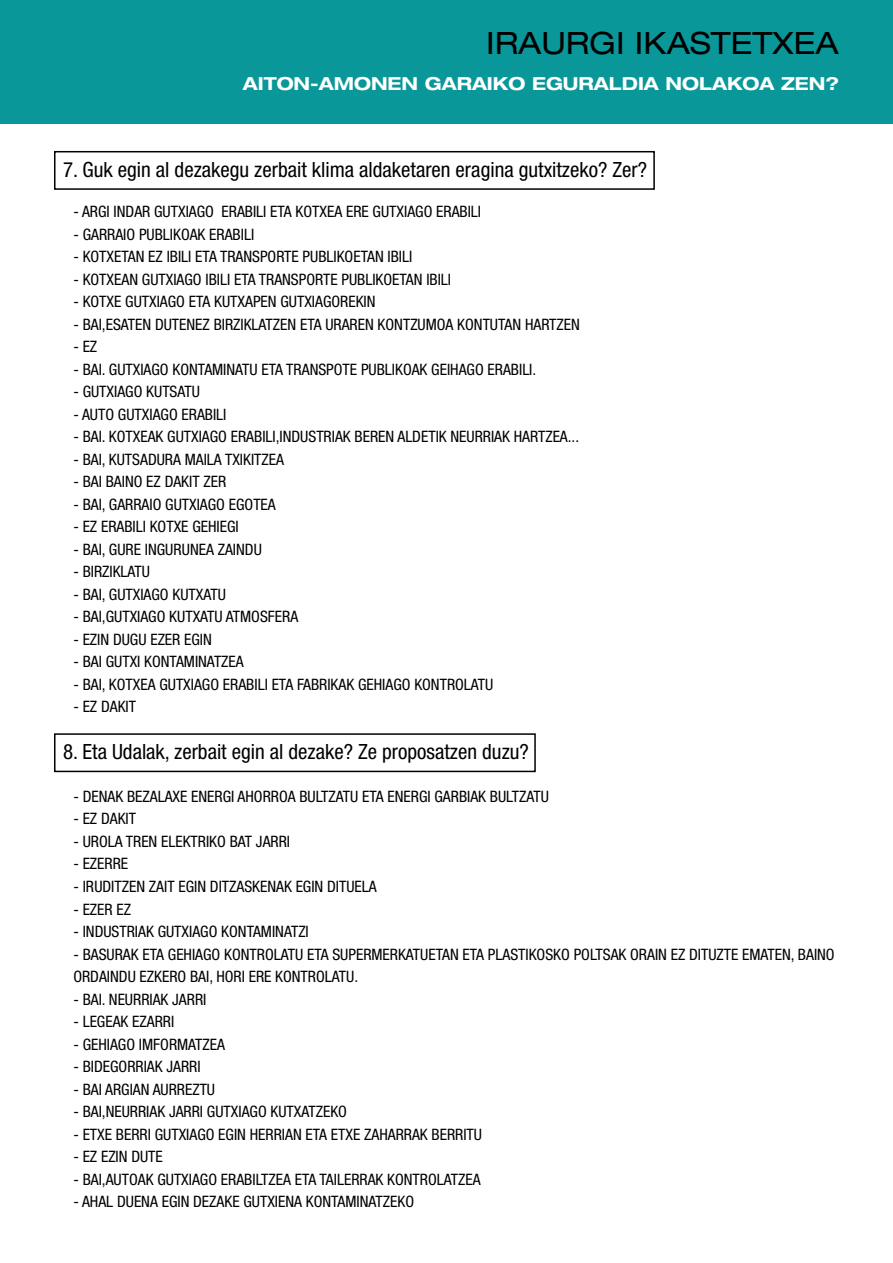
<style>
.page{position:relative;width:893px;height:1263px;background:#fff}
.page>*{position:absolute;margin:0;border:0;box-sizing:border-box;transform-origin:0 0}
.t1{font:expanded 30.75px "Helvetica Neue";color:#000}
.t2{font:condensed 21px "Helvetica Neue";color:#000}
.t3{font:700 expanded 18px "Helvetica Neue";color:#fff}
.t4{font:condensed 15.75px/22.5px "Helvetica Neue";color:#000}
</style>
<div class="page">
<div style="left:0;top:0;width:893px;height:123px;background:#0a9799"></div>
<div style="left:54px;top:151px;width:601px;height:39px;border:2px solid #000"></div>
<div style="left:54px;top:733px;width:482px;height:39px;border:2px solid #000"></div>
<h1 class="t1" style="left:486px;top:24px;width:354px">IRAURGI IKASTETXEA</h1>
<p class="t3" style="left:243px;top:72px;width:598px">AITON-AMONEN GARAIKO EGURALDIA NOLAKOA ZEN?</p>
<h2 class="t2" style="left:63px;top:157px;width:585px">7. Guk egin al dezakegu zerbait klima aldaketaren eragina gutxitzeko? Zer?</h2>
<p class="t4" style="left:73px;top:200px;width:409px">- ARGI INDAR GUTXIAGO ERABILI ETA KOTXEA ERE GUTXIAGO ERABILI</p>
<p class="t4" style="left:73px;top:223px;width:182px">- GARRAIO PUBLIKOAK ERABILI</p>
<p class="t4" style="left:73px;top:245px;width:340px">- KOTXETAN EZ IBILI ETA TRANSPORTE PUBLIKOETAN IBILI</p>
<p class="t4" style="left:73px;top:268px;width:379px">- KOTXEAN GUTXIAGO IBILI ETA TRANSPORTE PUBLIKOETAN IBILI</p>
<p class="t4" style="left:73px;top:290px;width:304px">- KOTXE GUTXIAGO ETA KUTXAPEN GUTXIAGOREKIN</p>
<p class="t4" style="left:73px;top:313px;width:508px">- BAI,ESATEN DUTENEZ BIRZIKLATZEN ETA URAREN KONTZUMOA KONTUTAN HARTZEN</p>
<p class="t4" style="left:73px;top:335px;width:25px">- EZ</p>
<p class="t4" style="left:73px;top:358px;width:464px">- BAI. GUTXIAGO KONTAMINATU ETA TRANSPOTE PUBLIKOAK GEIHAGO ERABILI.</p>
<p class="t4" style="left:73px;top:380px;width:128px">- GUTXIAGO KUTSATU</p>
<p class="t4" style="left:73px;top:403px;width:155px">- AUTO GUTXIAGO ERABILI</p>
<p class="t4" style="left:73px;top:425px;width:507px">- BAI. KOTXEAK GUTXIAGO ERABILI,INDUSTRIAK BEREN ALDETIK NEURRIAK HARTZEA...</p>
<p class="t4" style="left:73px;top:448px;width:212px">- BAI, KUTSADURA MAILA TXIKITZEA</p>
<p class="t4" style="left:73px;top:470px;width:154px">- BAI BAINO EZ DAKIT ZER</p>
<p class="t4" style="left:73px;top:493px;width:204px">- BAI, GARRAIO GUTXIAGO EGOTEA</p>
<p class="t4" style="left:73px;top:515px;width:167px">- EZ ERABILI KOTXE GEHIEGI</p>
<p class="t4" style="left:73px;top:538px;width:190px">- BAI, GURE INGURUNEA ZAINDU</p>
<p class="t4" style="left:73px;top:560px;width:78px">- BIRZIKLATU</p>
<p class="t4" style="left:73px;top:583px;width:154px">- BAI, GUTXIAGO KUTXATU</p>
<p class="t4" style="left:73px;top:605px;width:226px">- BAI,GUTXIAGO KUTXATU ATMOSFERA</p>
<p class="t4" style="left:73px;top:628px;width:140px">- EZIN DUGU EZER EGIN</p>
<p class="t4" style="left:73px;top:650px;width:172px">- BAI GUTXI KONTAMINATZEA</p>
<p class="t4" style="left:73px;top:673px;width:422px">- BAI, KOTXEA GUTXIAGO ERABILI ETA FABRIKAK GEHIAGO KONTROLATU</p>
<p class="t4" style="left:73px;top:695px;width:64px">- EZ DAKIT</p>
<h2 class="t2" style="left:63px;top:740px;width:467px">8. Eta Udalak, zerbait egin al dezake? Ze proposatzen duzu?</h2>
<p class="t4" style="left:73px;top:785px;width:477px">- DENAK BEZALAXE ENERGI AHORROA BULTZATU ETA ENERGI GARBIAK BULTZATU</p>
<p class="t4" style="left:73px;top:807px;width:64px">- EZ DAKIT</p>
<p class="t4" style="left:73px;top:830px;width:218px">- UROLA TREN ELEKTRIKO BAT JARRI</p>
<p class="t4" style="left:73px;top:852px;width:56px">- EZERRE</p>
<p class="t4" style="left:73px;top:875px;width:305px">- IRUDITZEN ZAIT EGIN DITZASKENAK EGIN DITUELA</p>
<p class="t4" style="left:73px;top:897px;width:59px">- EZER EZ</p>
<p class="t4" style="left:73px;top:920px;width:237px">- INDUSTRIAK GUTXIAGO KONTAMINATZI</p>
<p class="t4" style="left:73px;top:942px;width:763px">- BASURAK ETA GEHIAGO KONTROLATU ETA SUPERMERKATUETAN ETA PLASTIKOSKO POLTSAK ORAIN EZ DITUZTE EMATEN, BAINO<br>ORDAINDU EZKERO BAI, HORI ERE KONTROLATU.</p>
<p class="t4" style="left:73px;top:988px;width:135px">- BAI. NEURRIAK JARRI</p>
<p class="t4" style="left:73px;top:1010px;width:102px">- LEGEAK EZARRI</p>
<p class="t4" style="left:73px;top:1033px;width:153px">- GEHIAGO IMFORMATZEA</p>
<p class="t4" style="left:73px;top:1055px;width:129px">- BIDEGORRIAK JARRI</p>
<p class="t4" style="left:73px;top:1078px;width:143px">- BAI ARGIAN AURREZTU</p>
<p class="t4" style="left:73px;top:1100px;width:275px">- BAI,NEURRIAK JARRI GUTXIAGO KUTXATZEKO</p>
<p class="t4" style="left:73px;top:1123px;width:410px">- ETXE BERRI GUTXIAGO EGIN HERRIAN ETA ETXE ZAHARRAK BERRITU</p>
<p class="t4" style="left:73px;top:1145px;width:91px">- EZ EZIN DUTE</p>
<p class="t4" style="left:73px;top:1168px;width:409px">- BAI,AUTOAK GUTXIAGO ERABILTZEA ETA TAILERRAK KONTROLATZEA</p>
<p class="t4" style="left:73px;top:1190px;width:342px">- AHAL DUENA EGIN DEZAKE GUTXIENA KONTAMINATZEKO</p>
</div>
